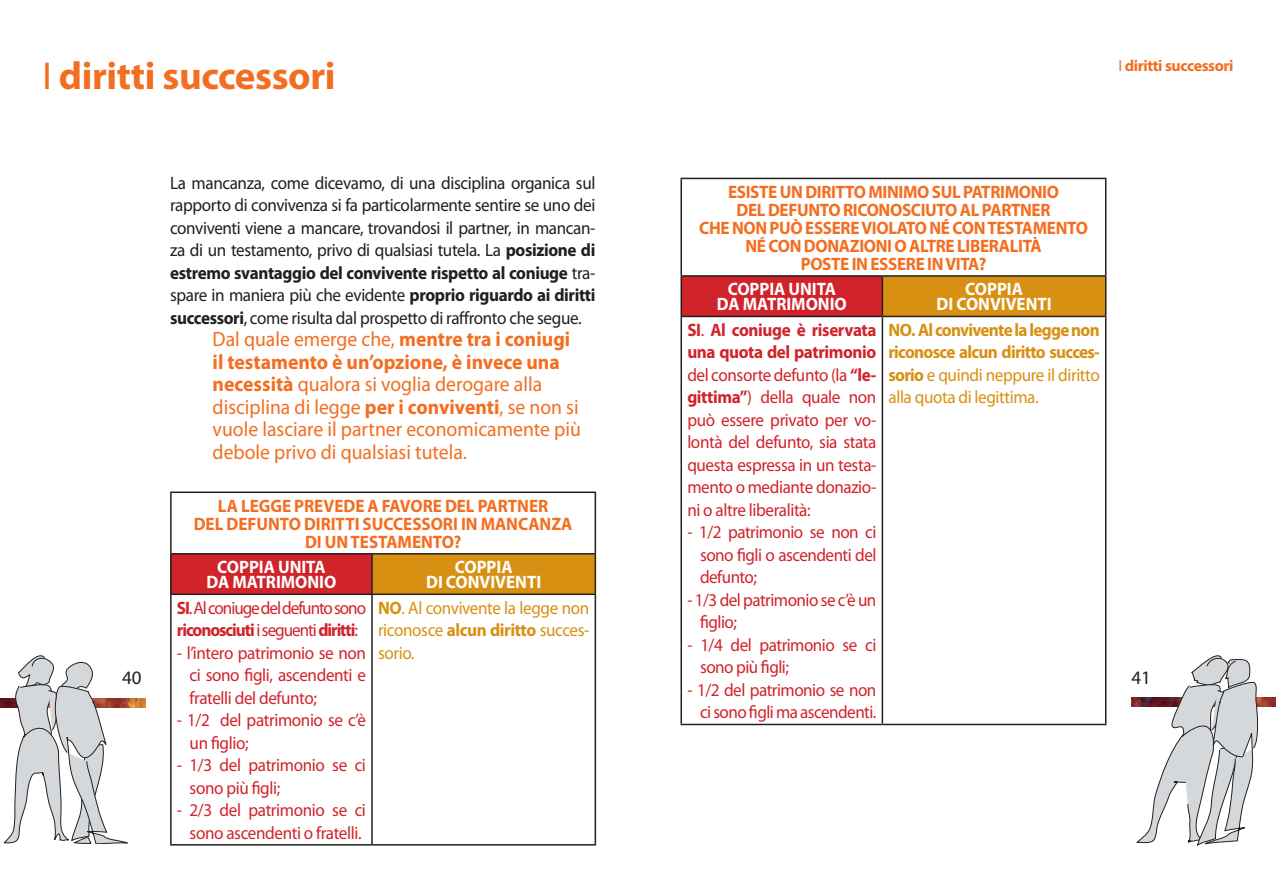
<style>
.page{position:relative;width:1276px;height:893px;background:#fff}
.page>*{position:absolute;margin:0;border:0;box-sizing:border-box;transform-origin:0 0}
.t1{font:700 39px "Myriad Pro";letter-spacing:-.01em;color:#f36e21}
.t2{font:20.7px/22.5px "Myriad Pro";color:#f36e21;scale:.95 1}
.t3{font:19.05px "Myriad Pro";color:#231f20}
.t4{font:18px/22.5px "Myriad Pro";letter-spacing:-.025em;color:#d1232a;scale:.95 1}
.t5{font:18px/22.5px "Myriad Pro";letter-spacing:-.02em;color:#231f20;text-align:justify;scale:.95 1}
.t6{font:700 18px/18px "Myriad Pro";letter-spacing:-.02em;color:#f36e21;text-align:center;scale:.95 1}
.t7{font:700 18px/22.5px "Myriad Pro";letter-spacing:-.04em;color:#d89013;text-align:justify;scale:.95 1}
.t8{font:700 18px/18px "Myriad Pro";color:#f36e21;text-align:center;scale:.95 1}
.t9{font:700 18px/15px "Myriad Pro";color:#fff;text-align:center;scale:.95 1}
.t10{font:18px/22.5px "Myriad Pro";letter-spacing:-.02em;color:#d89013;text-align:justify;scale:.95 1}
.t11{font:18px/22.5px "Myriad Pro";letter-spacing:-.06em;color:#d1232a;scale:.95 1}
.t12{font:700 15.9px "Myriad Pro";letter-spacing:-.025em;color:#f36e21}
.s1{font-weight:400}
.s2{font-weight:700}
</style>
<div class="page">
<img style="left:1131px;top:698px;width:144px;height:9px">
<svg style="left:1137px;top:656px;width:122px;height:189px"></svg>
<img style="left:0;top:699px;width:145px;height:9px">
<svg style="left:4px;top:656px;width:124px;height:188px"></svg>
<div style="left:171px;top:554px;width:201px;height:40px;background:#d1232a"></div>
<div style="left:372px;top:554px;width:223px;height:40px;background:#d89013"></div>
<hr style="left:170px;top:492px;width:202px;height:1px;background:#231f20">
<hr style="left:170px;top:493px;width:2px;height:60px;background:#231f20">
<hr style="left:372px;top:492px;width:224px;height:1px;background:#231f20">
<hr style="left:594px;top:493px;width:2px;height:60px;background:#231f20">
<hr style="left:170px;top:553px;width:202px;height:2px;background:#231f20">
<hr style="left:170px;top:555px;width:2px;height:39px;background:#231f20">
<hr style="left:372px;top:553px;width:224px;height:2px;background:#231f20">
<hr style="left:371px;top:555px;width:2px;height:39px;background:#231f20">
<hr style="left:594px;top:555px;width:2px;height:39px;background:#231f20">
<hr style="left:170px;top:594px;width:202px;height:1px;background:#231f20">
<hr style="left:170px;top:595px;width:2px;height:249px;background:#231f20">
<hr style="left:372px;top:594px;width:224px;height:1px;background:#231f20">
<hr style="left:371px;top:595px;width:2px;height:249px;background:#231f20">
<hr style="left:594px;top:595px;width:2px;height:249px;background:#231f20">
<hr style="left:170px;top:844px;width:202px;height:2px;background:#231f20">
<hr style="left:372px;top:844px;width:224px;height:2px;background:#231f20">
<div style="left:681px;top:276px;width:201px;height:40px;background:#d1232a"></div>
<div style="left:882px;top:276px;width:223px;height:40px;background:#d89013"></div>
<hr style="left:680px;top:275px;width:202px;height:2px;background:#231f20">
<hr style="left:680px;top:277px;width:2px;height:39px;background:#231f20">
<hr style="left:882px;top:275px;width:224px;height:2px;background:#231f20">
<hr style="left:881px;top:277px;width:2px;height:39px;background:#231f20">
<hr style="left:1105px;top:277px;width:1px;height:39px;background:#231f20">
<hr style="left:680px;top:316px;width:202px;height:1px;background:#231f20">
<hr style="left:882px;top:316px;width:224px;height:1px;background:#231f20">
<hr style="left:680px;top:178px;width:202px;height:1px;background:#231f20">
<hr style="left:680px;top:179px;width:2px;height:96px;background:#231f20">
<hr style="left:882px;top:178px;width:224px;height:1px;background:#231f20">
<hr style="left:1105px;top:179px;width:1px;height:96px;background:#231f20">
<hr style="left:680px;top:317px;width:2px;height:407px;background:#231f20">
<hr style="left:881px;top:317px;width:2px;height:407px;background:#231f20">
<hr style="left:1105px;top:317px;width:1px;height:407px;background:#231f20">
<hr style="left:680px;top:724px;width:202px;height:1px;background:#231f20">
<hr style="left:882px;top:724px;width:224px;height:1px;background:#231f20">
<h1 class="t1" style="left:43px;top:54px;width:294px"><span class="s1">I</span> diritti successori</h1>
<p class="t12" style="left:1118px;top:57px;width:116px"><span class="s1">I</span> diritti successori</p>
<p class="t5" style="left:170px;top:172px;width:449px">La mancanza, come dicevamo, di una disciplina organica sul rapporto di convivenza si fa particolarmente sentire se uno dei conviventi viene a mancare, trovandosi il partner, in mancan&shy;za di un testamento, privo di qualsiasi tutela. La <span class="s2">posizione di estremo svantaggio del convivente rispetto al coniuge</span> tra&shy;spare in maniera più che evidente <span class="s2">proprio riguardo ai diritti successori</span>, come risulta dal prospetto di raffronto che segue.</p>
<p class="t2" style="left:213px;top:328px;width:389px">Dal quale emerge che, <span class="s2">mentre tra i coniugi il testamento è un’opzione, è invece una necessità</span> qualora si voglia derogare alla disciplina di legge <span class="s2">per i conviventi</span>, se non si vuole lasciare il partner economicamente più debole privo di qualsiasi tutela.</p>
<p class="t8" style="left:194px;top:497px;width:400px">LA LEGGE PREVEDE A FAVORE DEL PARTNER<br>DEL DEFUNTO DIRITTI SUCCESSORI IN MANCANZA<br>DI UN TESTAMENTO?</p>
<p class="t9" style="left:206px;top:560px;width:138px">COPPIA UNITA<br>DA MATRIMONIO</p>
<p class="t9" style="left:426px;top:560px;width:123px">COPPIA<br>DI CONVIVENTI</p>
<p class="t11" style="left:177px;top:597px;width:201px"><span class="s2">SI</span>. Al coniuge del defunto sono <span class="s2">riconosciuti</span> i seguenti <span class="s2">diritti</span>:</p>
<p class="t4" style="left:190px;top:642px;width:187px;text-align:justify;text-indent:-13px">- l’intero patrimonio se non ci sono figli, ascendenti e fratelli del defunto;</p>
<p class="t4" style="left:190px;top:709px;width:187px;text-indent:-13px">- 1/2 del patrimonio se c’è un figlio;</p>
<p class="t4" style="left:190px;top:754px;width:187px;text-indent:-13px">- 1/3 del patrimonio se ci sono più figli;</p>
<p class="t4" style="left:177px;top:799px;width:200px;text-align:center">- 2/3 del patrimonio se ci sono ascendenti o fratelli.</p>
<p class="t6" style="left:699px;top:183px;width:411px">ESISTE UN DIRITTO MINIMO SUL PATRIMONIO<br>DEL DEFUNTO RICONOSCIUTO AL PARTNER<br>CHE NON PUÒ ESSERE VIOLATO NÉ CON TESTAMENTO NÉ CON DONAZIONI O ALTRE LIBERALITÀ<br>POSTE IN ESSERE IN VITA?</p>
<p class="t9" style="left:717px;top:282px;width:138px">COPPIA UNITA<br>DA MATRIMONIO</p>
<p class="t9" style="left:936px;top:282px;width:123px">COPPIA<br>DI CONVIVENTI</p>
<p class="t4" style="left:687px;top:319px;width:201px;text-align:justify"><span class="s2">SI</span>. <span class="s2">Al coniuge è riservata una quota del patrimonio </span>del consorte defunto (la <span class="s2">“le&shy;gittima”</span>) della quale non può essere privato per vo&shy;lontà del defunto, sia stata questa espressa in un testa&shy;mento o mediante donazio&shy;ni o altre liberalità:</p>
<p class="t4" style="left:700px;top:521px;width:187px;text-align:justify;text-indent:-13px">- 1/2 patrimonio se non ci sono figli o ascendenti del defunto;</p>
<p class="t4" style="left:700px;top:589px;width:187px;text-indent:-13px">- 1/3 del patrimonio se c’è un figlio;</p>
<p class="t4" style="left:700px;top:634px;width:187px;text-indent:-13px">- 1/4 del patrimonio se ci sono più figli;</p>
<p class="t4" style="left:687px;top:679px;width:201px;text-align:right">- 1/2 del patrimonio se non ci sono figli ma ascendenti.</p>
<p class="t7" style="left:888px;top:319px;width:224px">NO. Al convivente la legge non riconosce alcun diritto succes&shy;sorio <span class="s1">e quindi neppure il diritto alla quota di legittima.</span></p>
<p class="t10" style="left:378px;top:597px;width:224px"><span class="s2">NO</span>. Al convivente la legge non riconosce <span class="s2">alcun diritto</span> succes&shy;sorio.</p>
<p class="t3" style="left:122px;top:667px;width:21px">40</p>
<p class="t3" style="left:1131px;top:667px;width:21px">41</p>
</div>
